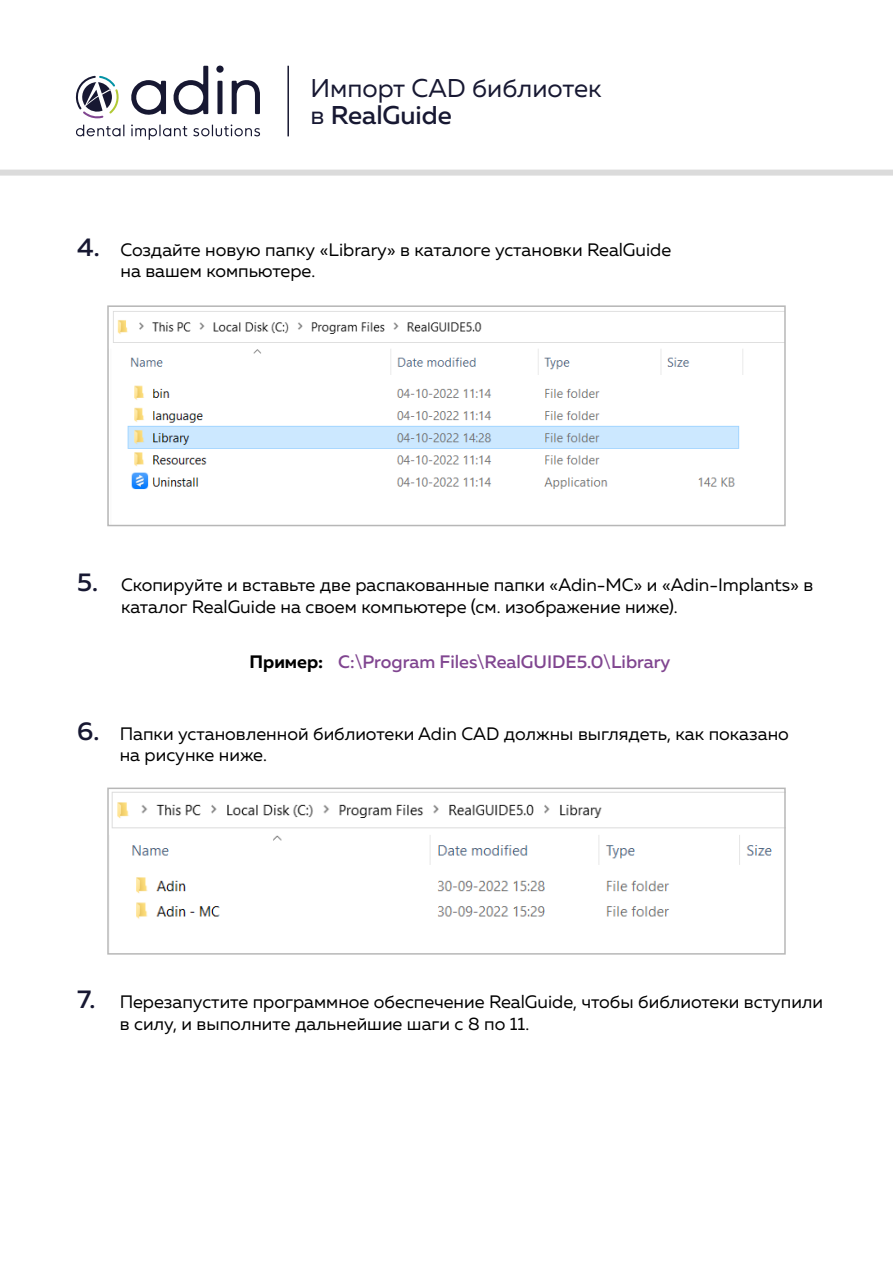
<style>
.page{position:relative;width:893px;height:1263px;background:#fff}
.page>*{position:absolute;margin:0;border:0;box-sizing:border-box;transform-origin:0 0}
.t1{font:25.65px/27px "Muller";color:#171832}
.t2{font:500 25.65px "Muller";color:#171832}
.t3{font:18px/21.6px "Muller";color:#000}
.t4{font:500 18px "Muller";color:#804590}
.s1{font-weight:500}
.s2{font-weight:700;color:#000}
.s3{font-weight:500;font-size:25.65px;color:#171832}
</style>
<div class="page">
<img style="left:113px;top:311px;width:670px;height:179px">
<svg style="left:76px;top:125px;width:48px;height:12px"></svg>
<svg style="left:131px;top:124px;width:56px;height:16px"></svg>
<svg style="left:193px;top:124px;width:67px;height:13px"></svg>
<svg style="left:131px;top:80px;width:35px;height:35px"></svg>
<svg style="left:173px;top:66px;width:35px;height:49px"></svg>
<svg style="left:216px;top:65px;width:8px;height:8px"></svg>
<svg style="left:217px;top:81px;width:6px;height:33px"></svg>
<svg style="left:232px;top:80px;width:28px;height:34px"></svg>
<svg style="left:75px;top:76px;width:44px;height:42px"></svg>
<hr style="left:287px;top:66px;width:2px;height:70px;background:#171832">
<div style="left:0;top:170px;width:893px;height:6px;background:#dbdbdb"></div>
<div style="left:107px;top:305px;width:679px;height:221px;border:2px solid #b7b7b7"></div>
<img style="left:111px;top:792px;width:672px;height:127px">
<div style="left:107px;top:787px;width:679px;height:168px;border:2px solid #b7b7b7"></div>
<h1 class="t1" style="left:310px;top:74px;width:293px">Импорт CAD библиотек в <span class="s1">RealGuide</span></h1>
<h1 class="t2" style="left:77px;top:231px;width:24px">4.</h1>
<p class="t3" style="left:121px;top:238px;width:552px">Создайте новую папку «Library» в каталоге установки RealGuide на вашем компьютере.</p>
<h1 class="t2" style="left:77px;top:566px;width:22px">5.</h1>
<h1 class="t2" style="left:77px;top:715px;width:24px">6.</h1>
<p class="t3" style="left:121px;top:574px;width:694px">Скопируйте и вставьте две распакованные папки «Adin-MC» и «Adin-Implants» в каталог RealGuide на своем компьютере (см. изображение ниже).</p>
<p class="t4" style="left:249px;top:651px;width:423px"><span class="s2">Пример:</span> C:\Program Files\RealGUIDE5.0\Library</p>
<p class="t3" style="left:120px;top:722px;width:671px">Папки установленной библиотеки Adin CAD должны выглядеть, как показано на рисунке ниже.</p>
<p class="t3" style="left:120px;top:991px;width:705px;text-indent:-43px"><span class="s3">7.</span> Перезапустите программное обеспечение RealGuide, чтобы библиотеки вступили в силу, и выполните дальнейшие шаги с 8 по 11.</p>
</div>
